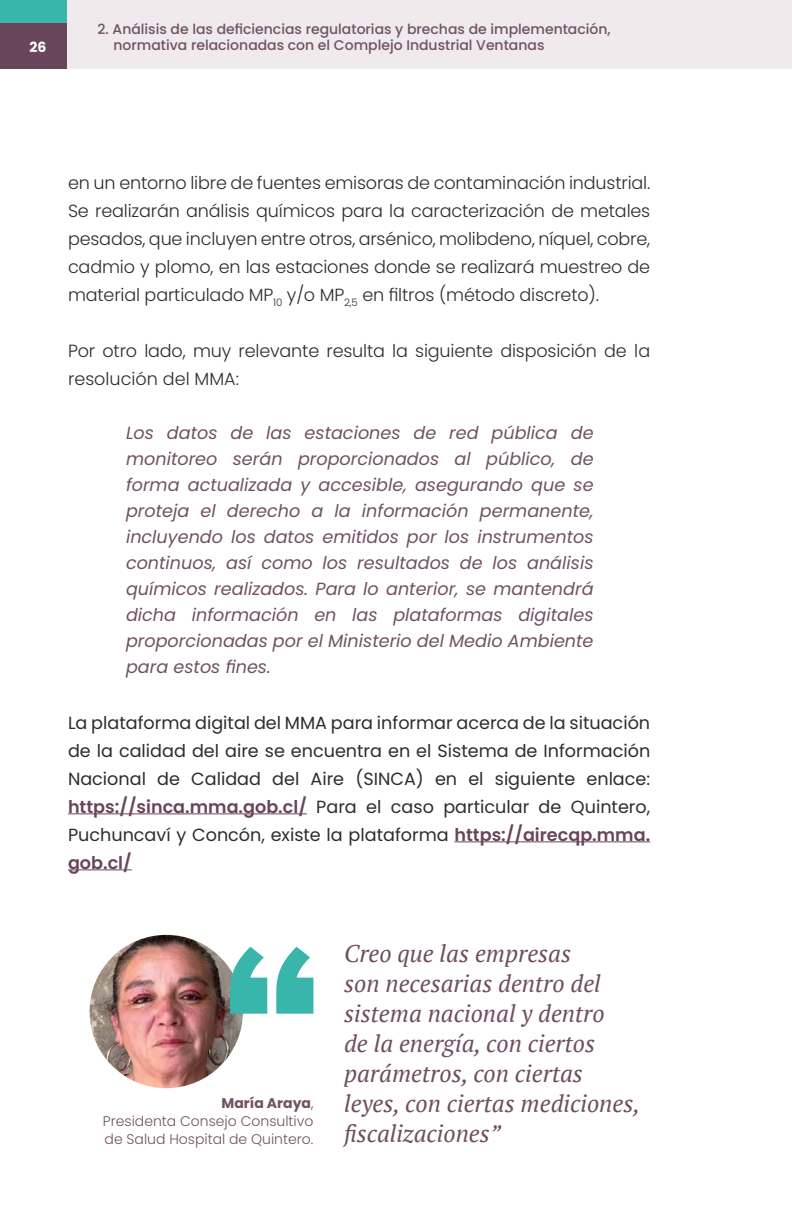
<style>
.page{position:relative;width:792px;height:1224px;background:#fff}
.page>*{position:absolute;margin:0;border:0;box-sizing:border-box;transform-origin:0 0}
.t1{font:italic 24px/30px "PT Serif";color:#6f4e61}
.t2{font:italic 17.6px/26px "Poppins";color:#715164;text-align:justify}
.t3{font:300 17.6px/28px "Poppins";letter-spacing:-.01em;color:#2d2d2c;text-align:justify}
.t4{font:17.6px/28px "Poppins";color:#2d2d2c;text-align:justify}
.t5{font:500 14px "Poppins";color:#715164}
.t6{font:300 14px/18px "Poppins";color:#715164;text-align:justify}
.t7{font:700 14px "Poppins";color:#fff}
.s1{font-weight:600;color:#68455a}
.s2{font-weight:700}
</style>
<div class="page">
<div style="left:0;top:0;width:792px;height:69px;background:#efebed"></div>
<div style="left:0;top:0;width:67px;height:69px;background:#68455a"></div>
<div style="left:0;top:0;width:67px;height:23px;background:#38b6ac"></div>
<img style="left:90px;top:935px;width:153px;height:153px;border-radius:77px">
<hr style="left:68px;top:813px;width:239px;height:1px;background:#68455a">
<hr style="left:454px;top:841px;width:196px;height:1px;background:#68455a">
<hr style="left:68px;top:869px;width:64px;height:1px;background:#68455a">
<svg style="left:230px;top:947px;width:83px;height:67px"></svg>
<p class="t5" style="left:98px;top:21px;width:515px">2. Análisis de las deficiencias regulatorias y brechas de implementación,</p>
<p class="t7" style="left:29px;top:39px;width:18px">26</p>
<p class="t5" style="left:113px;top:37px;width:433px">normativa relacionadas con el Complejo Industrial Ventanas</p>
<p class="t3" style="left:68px;top:168px;width:584px">en un entorno libre de fuentes emisoras de contaminación industrial.<br>Se realizarán análisis químicos para la caracterización de metales pesados, que incluyen entre otros, arsénico, molibdeno, níquel, cobre, cadmio y plomo, en las estaciones donde se realizará muestreo de material particulado MP<sub>10</sub> y/o MP<sub>2,5</sub> en filtros (método discreto).</p>
<p class="t3" style="left:68px;top:336px;width:584px">Por otro lado, muy relevante resulta la siguiente disposición de la resolución del MMA:</p>
<p class="t2" style="left:126px;top:419px;width:469px">Los datos de las estaciones de red pública de monitoreo serán proporcionados al público, de forma actualizada y accesible, asegurando que se proteja el derecho a la información permanente, incluyendo los datos emitidos por los instrumentos continuos, así como los resultados de los análisis químicos realizados. Para lo anterior, se mantendrá dicha información en las plataformas digitales proporcionadas por el Ministerio del Medio Ambiente para estos fines.</p>
<p class="t4" style="left:68px;top:708px;width:584px">La plataforma digital del MMA para informar acerca de la situación de la calidad del aire se encuentra en el Sistema de Información Nacional de Calidad del Aire (SINCA) en el siguiente enlace: <span class="s1">https://sinca.mma.gob.cl/</span> Para el caso particular de Quintero, Puchuncaví y Concón, existe la plataforma <span class="s1">https://airecqp.mma. gob.cl/</span></p>
<p class="t6" style="left:103px;top:1095px;width:212px;text-indent:119px"><span class="s2">María Araya</span>, Presidenta Consejo Consultivo de Salud Hospital de Quintero.</p>
<h1 class="t1" style="left:344px;top:938px;width:298px">Creo que las empresas<br>son necesarias dentro del sistema nacional y dentro<br>de la energía, con ciertos parámetros, con ciertas leyes, con ciertas mediciones, fiscalizaciones”</h1>
</div>
